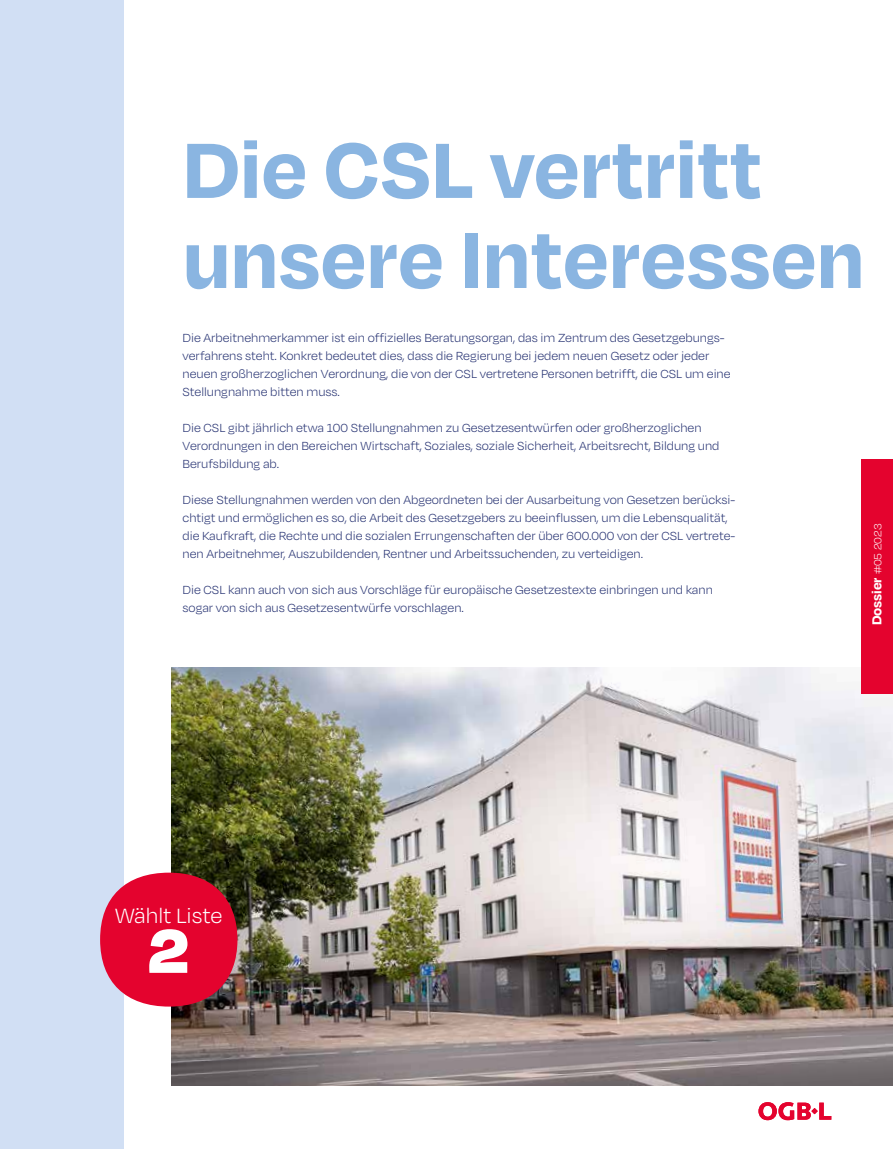
<style>
.page{position:relative;width:893px;height:1149px;background:#fff}
.page>*{position:absolute;margin:0;border:0;box-sizing:border-box;transform-origin:0 0}
.t1{font:700 90px/90px "Degular";color:#8ab5e1}
.t2{font:900 71.1px "Degular";color:#fff}
.t3{font:300 23.7px "Degular";color:#fff}
.t4{font:700 15px "Degular";color:#fff}
.t5{font:300 13.5px/18px "Degular";color:#263272}
.s1{font-weight:300;font-size:12px}
</style>
<div class="page">
<div style="left:0;top:0;width:124px;height:1148px;background:#d1dff4"></div>
<img style="left:171px;top:667px;width:722px;height:417px">
<div style="left:100px;top:872px;width:137px;height:134px;background:#e4032e;border-radius:50%"></div>
<div style="left:861px;top:459px;width:32px;height:234px;background:#e4032e"></div>
<svg style="left:758px;top:1102px;width:73px;height:17px"></svg>
<h1 class="t1" style="left:183px;top:120px;width:683px">Die CSL vertritt unsere Interessen</h1>
<p class="t5" style="left:183px;top:328px;width:550px">Die Arbeitnehmerkammer ist ein offizielles Beratungsorgan, das im Zentrum des Gesetzgebungs&shy;verfahrens steht. Konkret bedeutet dies, dass die Regierung bei jedem neuen Gesetz oder jeder neuen großherzoglichen Verordnung, die von der CSL vertretene Personen betrifft, die CSL um eine Stellungnahme bitten muss.</p>
<p class="t5" style="left:183px;top:418px;width:538px">Die CSL gibt jährlich etwa 100 Stellungnahmen zu Gesetzesentwürfen oder großherzoglichen<br>Verordnungen in den Bereichen Wirtschaft, Soziales, soziale Sicherheit, Arbeitsrecht, Bildung und<br>Berufsbildung ab.</p>
<p class="t5" style="left:183px;top:490px;width:554px">Diese Stellungnahmen werden von den Abgeordneten bei der Ausarbeitung von Gesetzen berücksi&shy;chtigt und ermöglichen es so, die Arbeit des Gesetzgebers zu beeinflussen, um die Lebensqualität, die Kaufkraft, die Rechte und die sozialen Errungenschaften der über 600.000 von der CSL vertrete&shy;nen Arbeitnehmer, Auszubildenden, Rentner und Arbeitssuchenden, zu verteidigen.</p>
<p class="t5" style="left:183px;top:580px;width:532px">Die CSL kann auch von sich aus Vorschläge für europäische Gesetzestexte einbringen und kann sogar von sich aus Gesetzesentwürfe vorschlagen.</p>
<p class="t4" style="left:867px;top:625px;width:103px;rotate:-90deg">Dossier <span class="s1">#05 2023</span></p>
<h3 class="t3" style="left:115px;top:901px;width:109px">Wählt Liste</h3>
<h2 class="t2" style="left:148px;top:903px;width:43px">2</h2>
</div>
